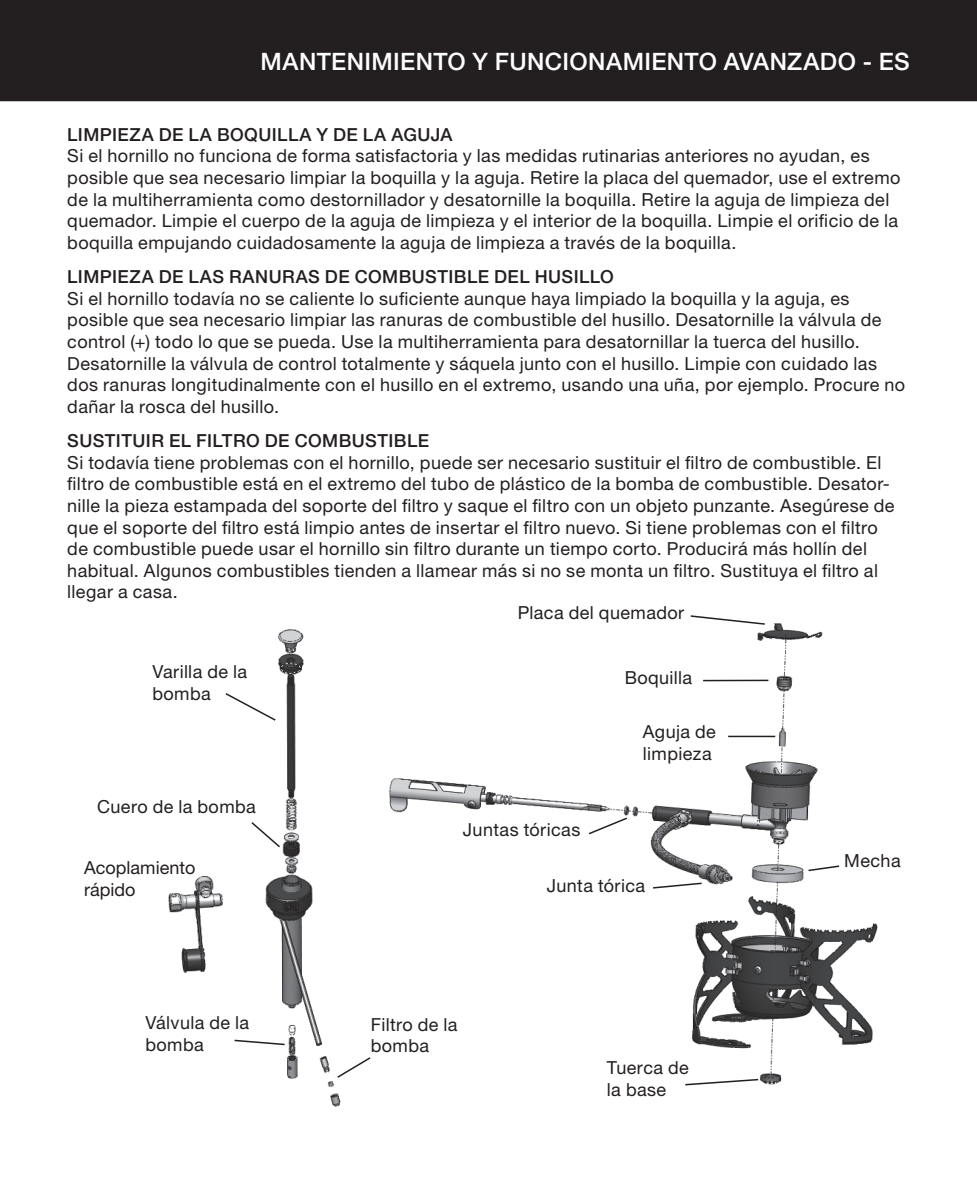
<style>
.page{position:relative;width:977px;height:1189px;background:#fff}
.page>*{position:absolute;margin:0;border:0;box-sizing:border-box;transform-origin:0 0}
.t1{font:500 24px "Helvetica Neue LT";letter-spacing:.015em;color:#fff}
.t2{font:18px/21.6px "Helvetica Neue LT";letter-spacing:.02em;color:#231f20}
.t3{font:500 18px "Helvetica Neue LT";letter-spacing:.025em;color:#231f20}
.t4{font:18px/21.6px "Helvetica Neue LT";color:#231f20}
</style>
<div class="page">
<img style="left:389px;top:623px;width:489px;height:462px">
<img style="left:168px;top:629px;width:173px;height:478px">
<svg style="left:224px;top:692px;width:53px;height:30px"></svg>
<svg style="left:250px;top:821px;width:31px;height:28px"></svg>
<svg style="left:233px;top:1039px;width:53px;height:7px"></svg>
<svg style="left:335px;top:1056px;width:36px;height:23px"></svg>
<div style="left:0;top:0;width:976px;height:101px;background:#231f20"></div>
<svg style="left:689px;top:615px;width:77px;height:11px"></svg>
<hr style="left:703px;top:680px;width:65px;height:1px;background:#231f20">
<hr style="left:728px;top:736px;width:47px;height:1px;background:#231f20">
<svg style="left:587px;top:816px;width:41px;height:20px"></svg>
<svg style="left:806px;top:864px;width:34px;height:8px"></svg>
<svg style="left:651px;top:882px;width:52px;height:8px"></svg>
<svg style="left:683px;top:1078px;width:76px;height:8px"></svg>
<h1 class="t1" style="left:260px;top:47px;width:650px">MANTENIMIENTO Y FUNCIONAMIENTO AVANZADO - ES</h1>
<p class="t3" style="left:67px;top:124px;width:387px">LIMPIEZA DE LA BOQUILLA Y DE LA AGUJA</p>
<p class="t2" style="left:67px;top:145px;width:834px">Si el hornillo no funciona de forma satisfactoria y las medidas rutinarias anteriores no ayudan, es posible que sea necesario limpiar la boquilla y la aguja. Retire la placa del quemador, use el extremo de la multiherramienta como destornillador y desatornille la boquilla. Retire la aguja de limpieza del quemador. Limpie el cuerpo de la aguja de limpieza y el interior de la boquilla. Limpie el orificio de la boquilla empujando cuidadosamente la aguja de limpieza a través de la boquilla.</p>
<p class="t3" style="left:67px;top:266px;width:548px">LIMPIEZA DE LAS RANURAS DE COMBUSTIBLE DEL HUSILLO</p>
<p class="t2" style="left:67px;top:287px;width:839px">Si el hornillo todavía no se caliente lo suficiente aunque haya limpiado la boquilla y la aguja, es posible que sea necesario limpiar las ranuras de combustible del husillo. Desatornille la válvula de control (+) todo lo que se pueda. Use la multiherramienta para desatornillar la tuerca del husillo.<br>Desatornille la válvula de control totalmente y sáquela junto con el husillo. Limpie con cuidado las dos ranuras longitudinalmente con el husillo en el extremo, usando una uña, por ejemplo. Procure no dañar la rosca del husillo.</p>
<p class="t3" style="left:67px;top:430px;width:363px">SUSTITUIR EL FILTRO DE COMBUSTIBLE</p>
<p class="t2" style="left:67px;top:451px;width:828px">Si todavía tiene problemas con el hornillo, puede ser necesario sustituir el filtro de combustible. El filtro de combustible está en el extremo del tubo de plástico de la bomba de combustible. Desator&shy;nille la pieza estampada del soporte del filtro y saque el filtro con un objeto punzante. Asegúrese de que el soporte del filtro está limpio antes de insertar el filtro nuevo. Si tiene problemas con el filtro de combustible puede usar el hornillo sin filtro durante un tiempo corto. Producirá más hollín del habitual. Algunos combustibles tienden a llamear más si no se monta un filtro. Sustituya el filtro al llegar a casa.</p>
<p class="t2" style="left:152px;top:661px;width:96px">Varilla de la bomba</p>
<p class="t2" style="left:97px;top:795px;width:160px">Cuero de la bomba</p>
<p class="t4" style="left:84px;top:857px;width:113px">Acoplamiento rápido</p>
<p class="t2" style="left:145px;top:1012px;width:105px">Válvula de la bomba</p>
<p class="t2" style="left:517px;top:602px;width:168px">Placa del quemador</p>
<p class="t2" style="left:463px;top:819px;width:119px">Juntas tóricas</p>
<p class="t2" style="left:624px;top:666px;width:69px">Boquilla</p>
<p class="t2" style="left:643px;top:721px;width:74px">Aguja de limpieza</p>
<p class="t2" style="left:371px;top:1013px;width:88px">Filtro de la bomba</p>
<p class="t2" style="left:546px;top:875px;width:100px">Junta tórica</p>
<p class="t2" style="left:607px;top:1057px;width:83px">Tuerca de la base</p>
<p class="t2" style="left:844px;top:850px;width:58px">Mecha</p>
</div>
